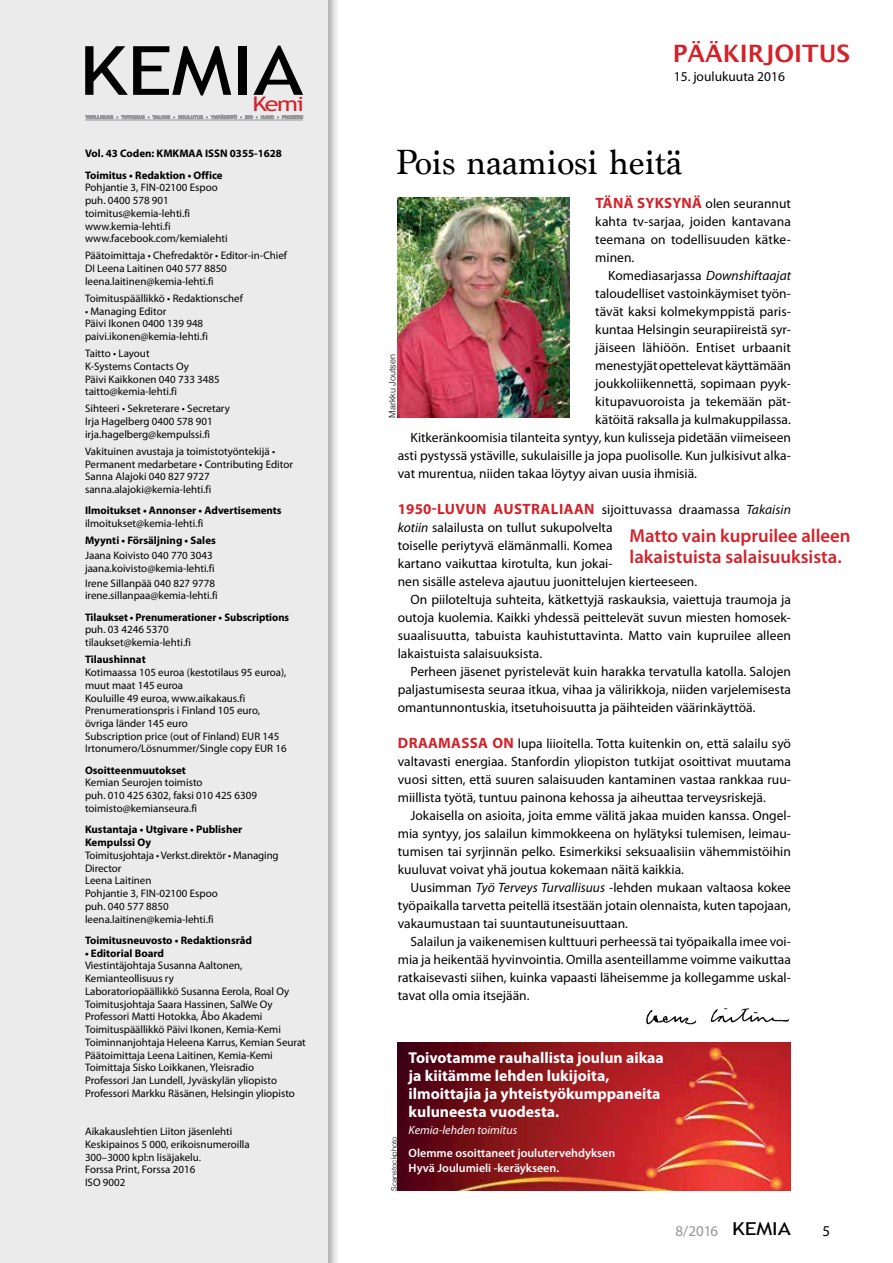
<style>
.page{position:relative;width:893px;height:1263px;background:#fff}
.page>*{position:absolute;margin:0;border:0;box-sizing:border-box;transform-origin:0 0}
.t1{font:67.95px "Trebuchet MS";letter-spacing:-.01em;color:#000;scale:1.25 1}
.t2{font:36px "Marion";color:#000}
.t3{font:600 24px "Lucida Sans";color:#d2232a}
.t4{font:20.1px "Trebuchet MS";color:#d2232a;scale:1.25 1}
.t5{font:600 18.75px/21px "Myriad Pro";color:#d2232a}
.t6{font:700 15.75px/18px "Myriad Pro";color:#fff}
.t7{font:15px "Myriad Pro";color:#939598}
.t8{font:15px "Myriad Pro";color:#000}
.t9{font:13.5px/18px "Myriad Pro";color:#000;text-align:justify}
.t10{font:600 12px/14.2px "Myriad Pro";color:#fff}
.t11{font:italic 12px "Myriad Pro";color:#fff}
.t12{font:10.95px/12.8px "Myriad Pro";color:#000}
.t13{font:700 10.95px/21.3px "Myriad Pro";color:#000}
.t14{font:300 9px "Helvetica";color:#000}
.t15{font:300 7.5px "Helvetica";color:#000}
.s1{font-weight:700;font-size:15px;color:#d2232a}
.s2{font-style:italic}
.s3{font-family:"Trebuchet MS";font-size:17.85px;color:#000}
</style>
<div class="page">
<img style="left:398px;top:1042px;width:393px;height:148px">
<div style="left:0;top:0;width:340px;height:1263px;background:#000;opacity:.35"></div>
<div style="left:0;top:0;width:327px;height:1263px;background:#ebebec"></div>
<hr style="left:85px;top:120px;width:218px;height:1px;background:#939598">
<svg style="left:85px;top:115px;width:218px;height:4px"></svg>
<img style="left:398px;top:197px;width:172px;height:221px">
<img style="left:646px;top:1008px;width:144px;height:17px">
<h1 class="t1" style="left:79px;top:31px;width:181px">KEMIA</h1>
<h3 class="t4" style="left:252px;top:92px;width:43px">Kemi</h3>
<p class="t13" style="left:85px;top:143px;width:198px">Vol. 43 Coden: KMKMAA ISSN 0355-1628<br>Toimitus • Redaktion • Office</p>
<p class="t12" style="left:85px;top:182px;width:144px">Pohjantie 3, FIN-02100 Espoo puh. 0400 578 901 toimitus@kemia-lehti.fi www.kemia-lehti.fi www.facebook.com/kemialehti</p>
<p class="t12" style="left:85px;top:250px;width:203px">Päätoimittaja • Chefredaktör • Editor-in-Chief<br>DI Leena Laitinen 040 577 8850 leena.laitinen@kemia-lehti.fi</p>
<p class="t12" style="left:85px;top:292px;width:159px">Toimituspäällikkö • Redaktionschef</p>
<p class="t12" style="left:85px;top:305px;width:124px">• Managing Editor<br>Päivi Ikonen 0400 139 948 paivi.ikonen@kemia-lehti.fi</p>
<p class="t12" style="left:85px;top:347px;width:136px">Taitto • Layout<br>K-Systems Contacts Oy<br>Päivi Kaikkonen 040 733 3485 taitto@kemia-lehti.fi</p>
<p class="t12" style="left:85px;top:403px;width:146px">Sihteeri • Sekreterare • Secretary<br>Irja Hagelberg 0400 578 901 irja.hagelberg@kempulssi.fi</p>
<p class="t12" style="left:85px;top:445px;width:209px">Vakituinen avustaja ja toimistotyöntekijä • Permanent medarbetare • Contributing Editor Sanna Alajoki 040 827 9727 sanna.alajoki@kemia-lehti.fi</p>
<p class="t13" style="left:85px;top:500px;width:198px">Ilmoitukset • Annonser • Advertisements</p>
<p class="t12" style="left:85px;top:517px;width:120px">ilmoitukset@kemia-lehti.fi</p>
<p class="t13" style="left:85px;top:530px;width:132px">Myynti • Försäljning • Sales</p>
<p class="t12" style="left:85px;top:549px;width:131px">Jaana Koivisto 040 770 3043 jaana.koivisto@kemia-lehti.fi</p>
<p class="t12" style="left:85px;top:577px;width:134px">Irene Sillanpää 040 827 9778 irene.sillanpaa@kemia-lehti.fi</p>
<p class="t13" style="left:85px;top:606px;width:206px">Tilaukset • Prenumerationer • Subscriptions</p>
<p class="t12" style="left:85px;top:624px;width:108px">puh. 03 4246 5370 tilaukset@kemia-lehti.fi</p>
<p class="t13" style="left:85px;top:649px;width:62px">Tilaushinnat</p>
<p class="t12" style="left:85px;top:666px;width:203px">Kotimaassa 105 euroa (kestotilaus 95 euroa), muut maat 145 euroa<br>Kouluille 49 euroa, www.aikakaus.fi Prenumerationspris i Finland 105 euro, övriga länder 145 euro<br>Subscription price (out of Finland) EUR 145<br>Irtonumero/Lösnummer/Single copy EUR 16</p>
<p class="t13" style="left:85px;top:759px;width:102px">Osoitteenmuutokset</p>
<p class="t12" style="left:85px;top:777px;width:173px">Kemian Seurojen toimisto<br>puh. 010 425 6302, faksi 010 425 6309 toimisto@kemianseura.fi</p>
<p class="t13" style="left:85px;top:823px;width:159px;line-height:12.8px">Kustantaja • Utgivare • Publisher<br>Kempulssi Oy</p>
<p class="t12" style="left:85px;top:849px;width:195px">Toimitusjohtaja • Verkst.direktör • Managing<br>Director<br>Leena Laitinen<br>Pohjantie 3, FIN-02100 Espoo<br>puh. 040 577 8850 leena.laitinen@kemia-lehti.fi</p>
<p class="t13" style="left:85px;top:929px;width:169px">Toimitusneuvosto • Redaktionsråd</p>
<p class="t13" style="left:85px;top:942px;width:81px">• Editorial Board</p>
<p class="t12" style="left:85px;top:959px;width:222px">Viestintäjohtaja Susanna Aaltonen, Kemianteollisuus ry<br>Laboratoriopäällikkö Susanna Eerola, Roal Oy Toimitusjohtaja Saara Hassinen, SalWe Oy Professori Matti Hotokka, Åbo Akademi Toimituspäällikkö Päivi Ikonen, Kemia-Kemi Toiminnanjohtaja Heleena Karrus, Kemian Seurat Päätoimittaja Leena Laitinen, Kemia-Kemi Toimittaja Sisko Loikkanen, Yleisradio<br>Professori Jan Lundell, Jyväskylän yliopisto Professori Markku Räsänen, Helsingin yliopisto</p>
<p class="t12" style="left:85px;top:1125px;width:166px">Aikakauslehtien Liiton jäsenlehti<br>Keskipainos 5 000, erikoisnumeroilla<br>300–3000 kpl:n lisäjakelu.<br>Forssa Print, Forssa 2016<br>ISO 9002</p>
<h3 class="t3" style="left:673px;top:40px;width:179px">PÄÄKIRJOITUS</h3>
<p class="t9" style="left:674px;top:68px;width:113px">15. joulukuuta 2016</p>
<h2 class="t2" style="left:396px;top:142px;width:288px">Pois naamiosi heitä</h2>
<p class="t9" style="left:595px;top:195px;width:197px"><span class="s1">TÄNÄ SYKSYNÄ</span> olen seurannut kahta tv-sarjaa, joiden kantavana teemana on todellisuuden kätke&shy;minen.</p>
<p class="t9" style="left:608px;top:267px;width:184px">Komediasarjassa <span class="s2">Downshiftaajat</span></p>
<p class="t9" style="left:595px;top:285px;width:197px">taloudelliset vastoinkäymiset työn-</p>
<p class="t9" style="left:595px;top:303px;width:197px">tävät kaksi kolmekymppistä paris-</p>
<p class="t9" style="left:595px;top:321px;width:197px">kuntaa Helsingin seurapiireistä syr-</p>
<p class="t9" style="left:595px;top:339px;width:197px">jäiseen lähiöön. Entiset urbaanit</p>
<p class="t9" style="left:595px;top:357px;width:197px">menestyjät opettelevat käyttämään</p>
<p class="t9" style="left:595px;top:375px;width:197px">joukkoliikennettä, sopimaan pyyk-</p>
<p class="t9" style="left:595px;top:393px;width:197px">kitupavuoroista ja tekemään pät-</p>
<p class="t9" style="left:595px;top:411px;width:197px">kätöitä raksalla ja kulmakuppilassa.</p>
<p class="t9" style="left:411px;top:429px;width:382px">Kitkeränkoomisia tilanteita syntyy, kun kulisseja pidetään viimeiseen</p>
<p class="t9" style="left:398px;top:447px;width:395px">asti pystyssä ystäville, sukulaisille ja jopa puolisolle. Kun julkisivut alka-</p>
<p class="t9" style="left:398px;top:465px;width:301px">vat murentua, niiden takaa löytyy aivan uusia ihmisiä.</p>
<p class="t9" style="left:398px;top:501px;width:395px;text-align:left"><span class="s1">1950-LUVUN AUSTRALIAAN</span> sijoittuvassa draamassa <span class="s2">Takaisin kotiin</span> salailusta on tullut sukupolvelta<br>toiselle periytyvä elämänmalli. Komea<br>kartano vaikuttaa kirotulta, kun jokai-<br>nen sisälle asteleva ajautuu juonittelujen kierteeseen.</p>
<p class="t9" style="left:398px;top:591px;width:395px;text-indent:13px">On piiloteltuja suhteita, kätkettyjä raskauksia, vaiettuja traumoja ja outoja kuolemia. Kaikki yhdessä peittelevät suvun miesten homosek&shy;suaalisuutta, tabuista kauhistuttavinta. Matto vain kupruilee alleen lakaistuista salaisuuksista.</p>
<p class="t9" style="left:398px;top:663px;width:395px;text-indent:13px">Perheen jäsenet pyristelevät kuin harakka tervatulla katolla. Salojen paljastumisesta seuraa itkua, vihaa ja välirikkoja, niiden varjelemisesta omantunnontuskia, itsetuhoisuutta ja päihteiden väärinkäyttöä.</p>
<p class="t9" style="left:398px;top:735px;width:395px"><span class="s1">DRAAMASSA ON</span> lupa liioitella. Totta kuitenkin on, että salailu syö valtavasti energiaa. Stanfordin yliopiston tutkijat osoittivat muutama vuosi sitten, että suuren salaisuuden kantaminen vastaa rankkaa ruu&shy;miillista työtä, tuntuu painona kehossa ja aiheuttaa terveysriskejä.</p>
<p class="t9" style="left:398px;top:807px;width:395px;text-indent:13px">Jokaisella on asioita, joita emme välitä jakaa muiden kanssa. Ongel&shy;mia syntyy, jos salailun kimmokkeena on hylätyksi tulemisen, leimau&shy;tumisen tai syrjinnän pelko. Esimerkiksi seksuaalisiin vähemmistöihin kuuluvat voivat yhä joutua kokemaan näitä kaikkia.</p>
<p class="t9" style="left:398px;top:879px;width:395px;text-indent:13px">Uusimman <span class="s2">Työ Terveys Turvallisuus</span> -lehden mukaan valtaosa kokee työpaikalla tarvetta peitellä itsestään jotain olennaista, kuten tapojaan, vakaumustaan tai suuntautuneisuuttaan.</p>
<p class="t9" style="left:398px;top:933px;width:395px;text-indent:13px">Salailun ja vaikenemisen kulttuuri perheessä tai työpaikalla imee voi&shy;mia ja heikentää hyvinvointia. Omilla asenteillamme voimme vaikuttaa ratkaisevasti siihen, kuinka vapaasti läheisemme ja kollegamme uskal&shy;tavat olla omia itsejään.</p>
<p class="t14" style="left:385px;top:418px;width:65px;rotate:-90deg">Markku Joutsen</p>
<h3 class="t5" style="left:629px;top:526px;width:223px">Matto vain kupruilee alleen lakaistuista salaisuuksista.</h3>
<p class="t15" style="left:388px;top:1191px;width:56px;rotate:-90deg">Scanstockphoto</p>
<p class="t6" style="left:409px;top:1049px;width:257px">Toivotamme rauhallista joulun aikaa ja kiitämme lehden lukijoita, ilmoittajia ja yhteistyökumppaneita kuluneesta vuodesta.</p>
<p class="t11" style="left:409px;top:1123px;width:110px">Kemia-lehden toimitus</p>
<p class="t10" style="left:409px;top:1146px;width:208px">Olemme osoittaneet joulutervehdyksen<br>Hyvä Joulumieli -keräykseen.</p>
<p class="t7" style="left:676px;top:1222px;width:117px">8/2016 <span class="s3">KEMIA</span></p>
<p class="t8" style="left:823px;top:1222px;width:9px">5</p>
</div>
